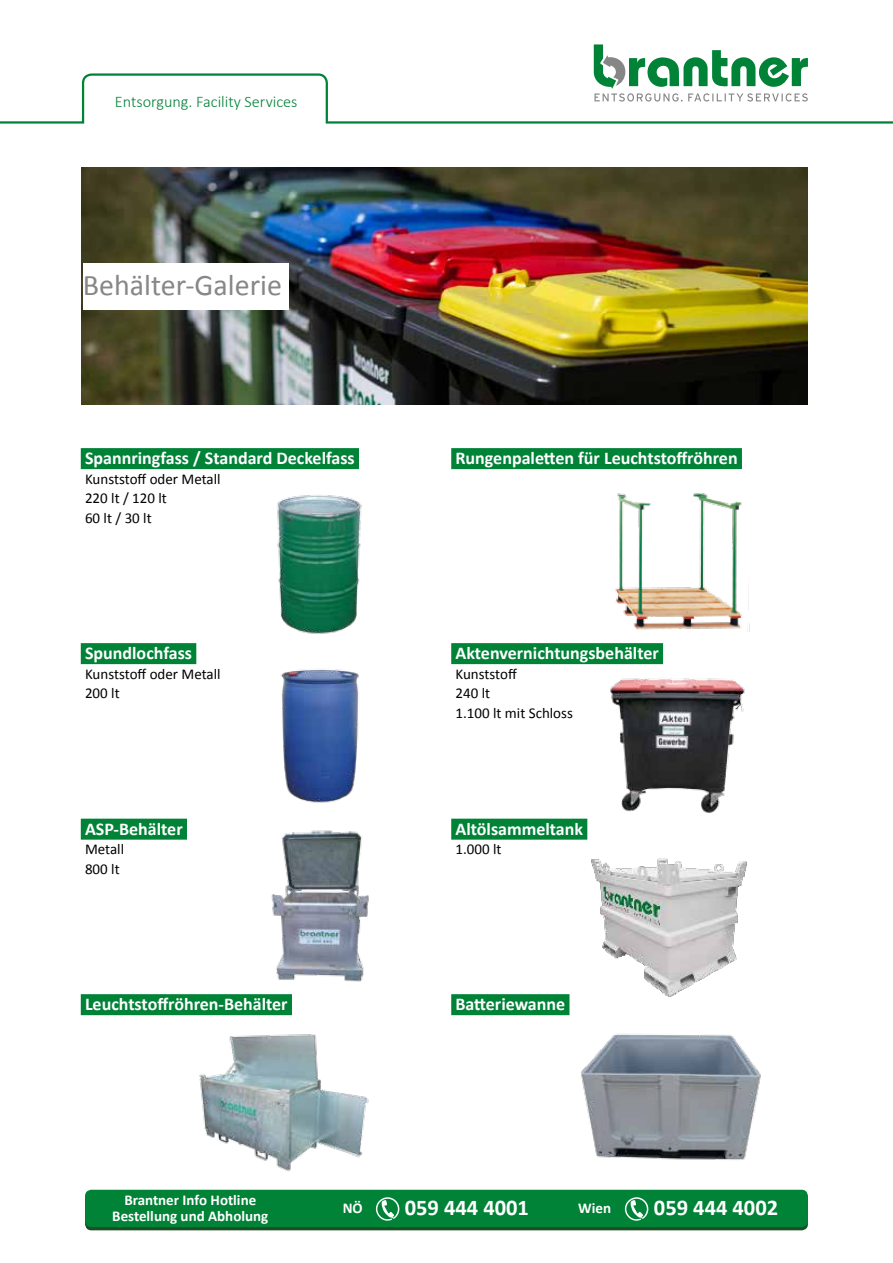
<style>
.page{position:relative;width:893px;height:1263px;background:#fff}
.page>*{position:absolute;margin:0;border:0;box-sizing:border-box;transform-origin:0 0}
.t1{font:30px "Calibri";color:#878787}
.t2{font:700 22.5px "Calibri";color:#fff}
.t3{font:700 18px "Calibri";color:#fff}
.t4{font:300 16.2px "Calibri";color:#008237}
.t5{font:15px/19.5px "Calibri";color:#000}
.t6{font:700 15px/16.5px "Calibri";color:#fff;text-align:center}
</style>
<div class="page">
<img style="left:81px;top:168px;width:726px;height:237px">
<svg style="left:0;top:72px;width:893px;height:52px"></svg>
<svg style="left:594px;top:44px;width:214px;height:58px"></svg>
<div style="left:81px;top:448px;width:278px;height:21px;background:#008237"></div>
<div style="left:81px;top:643px;width:115px;height:21px;background:#008237"></div>
<div style="left:81px;top:819px;width:106px;height:21px;background:#008237"></div>
<div style="left:81px;top:994px;width:211px;height:21px;background:#008237"></div>
<div style="left:451px;top:448px;width:291px;height:21px;background:#008237"></div>
<div style="left:451px;top:643px;width:212px;height:21px;background:#008237"></div>
<div style="left:451px;top:819px;width:136px;height:21px;background:#008237"></div>
<div style="left:451px;top:994px;width:118px;height:21px;background:#008237"></div>
<div style="left:83px;top:263px;width:206px;height:47px;background:#fff"></div>
<img style="left:277px;top:495px;width:85px;height:139px">
<img style="left:281px;top:669px;width:78px;height:134px">
<img style="left:271px;top:830px;width:98px;height:152px">
<img style="left:199px;top:1034px;width:170px;height:138px">
<img style="left:610px;top:678px;width:135px;height:135px">
<img style="left:581px;top:1034px;width:180px;height:126px">
<img style="left:591px;top:858px;width:156px;height:139px">
<img style="left:615px;top:493px;width:135px;height:138px">
<div style="left:85px;top:1193px;width:723px;height:37px;background:#1a4e24;border-radius:6px"></div>
<div style="left:85px;top:1190px;width:723px;height:37px;background:#008237;border-radius:6px"></div>
<svg style="left:376px;top:1197px;width:23px;height:24px"></svg>
<svg style="left:625px;top:1197px;width:23px;height:24px"></svg>
<p class="t4" style="left:115px;top:92px;width:184px">Entsorgung. Facility Services</p>
<h1 class="t1" style="left:83px;top:266px;width:201px">Behälter-Galerie</h1>
<p class="t3" style="left:85px;top:447px;width:271px">Spannringfass / Standard Deckelfass</p>
<p class="t5" style="left:85px;top:469px;width:137px">Kunststoff oder Metall<br>220 lt / 120 lt<br>60 lt / 30 lt</p>
<p class="t3" style="left:85px;top:642px;width:108px">Spundlochfass</p>
<p class="t5" style="left:85px;top:664px;width:137px">Kunststoff oder Metall<br>200 lt</p>
<p class="t3" style="left:85px;top:817px;width:99px">ASP-Behälter</p>
<p class="t5" style="left:85px;top:840px;width:41px">Metall<br>800 lt</p>
<p class="t3" style="left:85px;top:993px;width:204px">Leuchtstoffröhren-Behälter</p>
<p class="t3" style="left:455px;top:447px;width:284px">Rungenpaletten für Leuchtstoffröhren</p>
<p class="t3" style="left:455px;top:642px;width:205px">Aktenvernichtungsbehälter</p>
<p class="t5" style="left:455px;top:664px;width:119px">Kunststoff<br>240 lt<br>1.100 lt mit Schloss</p>
<p class="t3" style="left:455px;top:817px;width:129px">Altölsammeltank</p>
<p class="t5" style="left:455px;top:840px;width:48px">1.000 lt</p>
<p class="t3" style="left:455px;top:993px;width:111px">Batteriewanne</p>
<p class="t6" style="left:112px;top:1192px;width:158px">Brantner Info Hotline<br>Bestellung und Abholung</p>
<p class="t6" style="left:343px;top:1200px;width:22px">NÖ</p>
<p class="t2" style="left:405px;top:1193px;width:126px">059 444 4001</p>
<p class="t6" style="left:578px;top:1200px;width:34px">Wien</p>
<p class="t2" style="left:654px;top:1193px;width:126px">059 444 4002</p>
</div>
